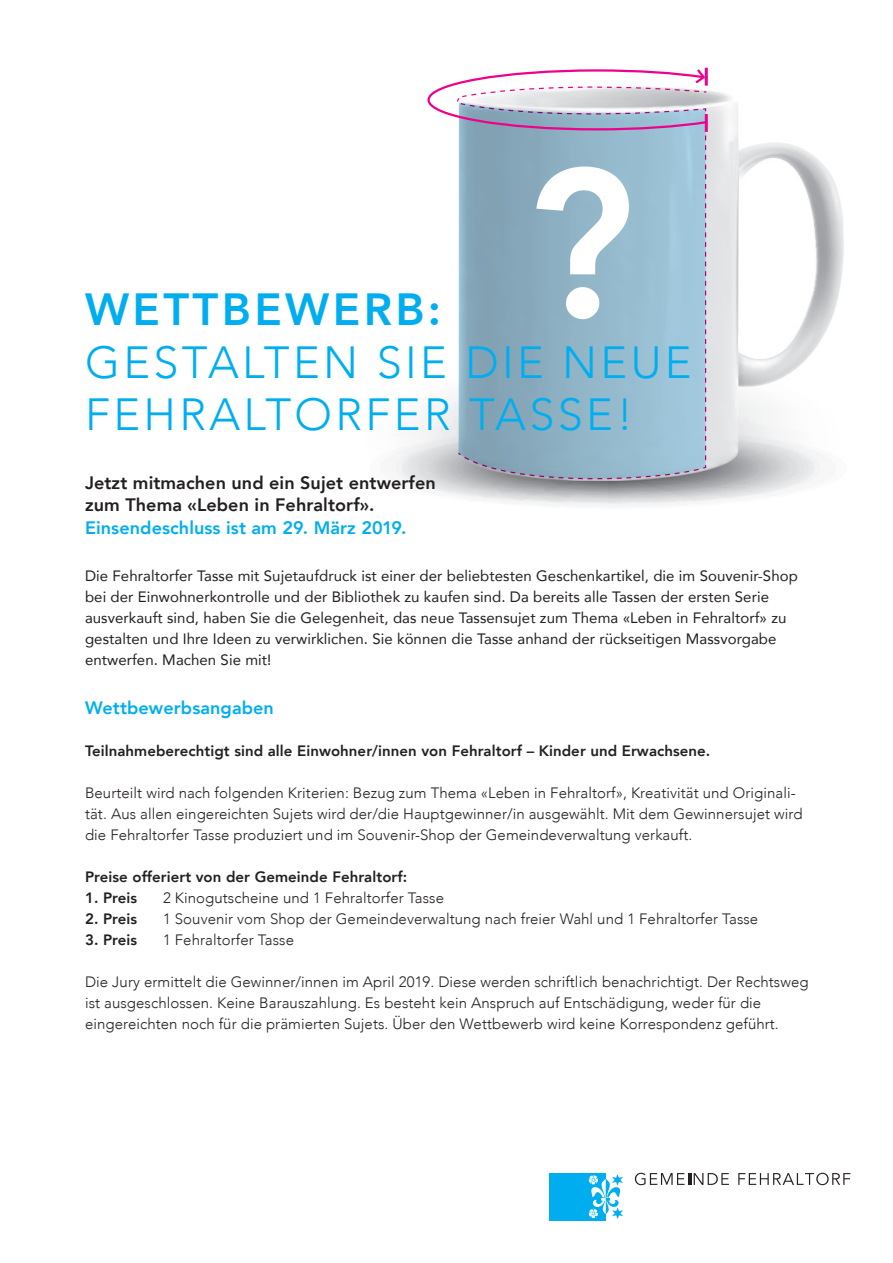
<style>
.page{position:relative;width:893px;height:1263px;background:#fff}
.page>*{position:absolute;margin:0;border:0;box-sizing:border-box;transform-origin:0 0}
.t1{font:800 208.5px "Avenir";color:#fff}
.t2{font:300 45px/52.5px "Avenir";letter-spacing:.075em;color:#00aeef}
.t3{font:800 45px "Avenir";letter-spacing:.075em;color:#00aeef}
.t4{font:800 18px/22.5px "Avenir";letter-spacing:.005em;color:#231f20}
.t5{font:800 18px "Avenir";letter-spacing:.005em;color:#00aeef}
.t6{font:300 15px/21px "Avenir";letter-spacing:.005em;color:#231f20}
.t7{font:15px/21px "Avenir";letter-spacing:.005em;color:#231f20}
.t8{font:800 15px "Avenir";letter-spacing:.005em;color:#231f20}
</style>
<div class="page">
<img style="left:386px;top:91px;width:458px;height:416px">
<div style="left:549px;top:1173px;width:57px;height:47px;background:#00aeef"></div>
<svg style="left:588px;top:1174px;width:35px;height:45px"></svg>
<svg style="left:635px;top:1173px;width:94px;height:12px"></svg>
<svg style="left:738px;top:1173px;width:112px;height:12px"></svg>
<svg style="left:426px;top:67px;width:284px;height:414px;background:#a7becf"></svg>
<hr style="left:705px;top:68px;width:3px;height:18px;background:#ed028c">
<hr style="left:705px;top:114px;width:3px;height:18px;background:#ed028c">
<h1 class="t1" style="left:526px;top:83px;width:110px">?</h1>
<h2 class="t3" style="left:85px;top:274px;width:358px">WETTBEWERB:</h2>
<h2 class="t2" style="left:85px;top:336px;width:608px">GESTALTEN SIE DIE NEUE<br>FEHRALTORFER TASSE!</h2>
<p class="t4" style="left:85px;top:471px;width:352px">Jetzt mitmachen und ein Sujet entwerfen zum Thema «Leben in Fehraltorf».</p>
<p class="t5" style="left:85px;top:513px;width:323px">Einsendeschluss ist am 29. März 2019.</p>
<p class="t7" style="left:85px;top:565px;width:714px">Die Fehraltorfer Tasse mit Sujetaufdruck ist einer der beliebtesten Geschenkartikel, die im Souvenir-Shop bei der Einwohnerkontrolle und der Bibliothek zu kaufen sind. Da bereits alle Tassen der ersten Serie ausverkauft sind, haben Sie die Gelegenheit, das neue Tassensujet zum Thema «Leben in Fehraltorf» zu gestalten und Ihre Ideen zu verwirklichen. Sie können die Tasse anhand der rückseitigen Massvorgabe entwerfen. Machen Sie mit!</p>
<p class="t5" style="left:85px;top:694px;width:190px">Wettbewerbsangaben</p>
<p class="t8" style="left:85px;top:739px;width:627px">Teilnahmeberechtigt sind alle Einwohner/innen von Fehraltorf – Kinder und Erwachsene.</p>
<p class="t6" style="left:85px;top:783px;width:719px">Beurteilt wird nach folgenden Kriterien: Bezug zum Thema «Leben in Fehraltorf», Kreativität und Originali&shy;tät. Aus allen eingereichten Sujets wird der/die Hauptgewinner/in ausgewählt. Mit dem Gewinnersujet wird die Fehraltorfer Tasse produziert und im Souvenir-Shop der Gemeindeverwaltung verkauft.</p>
<p class="t8" style="left:85px;top:865px;width:324px">Preise offeriert von der Gemeinde Fehraltorf:</p>
<p class="t8" style="left:85px;top:886px;width:54px">1. Preis</p>
<p class="t6" style="left:163px;top:888px;width:282px">2 Kinogutscheine und 1 Fehraltorfer Tasse</p>
<p class="t8" style="left:85px;top:907px;width:54px">2. Preis</p>
<p class="t6" style="left:163px;top:909px;width:597px">1 Souvenir vom Shop der Gemeindeverwaltung nach freier Wahl und 1 Fehraltorfer Tasse</p>
<p class="t8" style="left:85px;top:928px;width:54px">3. Preis</p>
<p class="t6" style="left:163px;top:930px;width:132px">1 Fehraltorfer Tasse</p>
<p class="t6" style="left:85px;top:972px;width:725px">Die Jury ermittelt die Gewinner/innen im April 2019. Diese werden schriftlich benachrichtigt. Der Rechtsweg ist ausgeschlossen. Keine Barauszahlung. Es besteht kein Anspruch auf Entschädigung, weder für die eingereichten noch für die prämierten Sujets. Über den Wettbewerb wird keine Korrespondenz geführt.</p>
</div>
